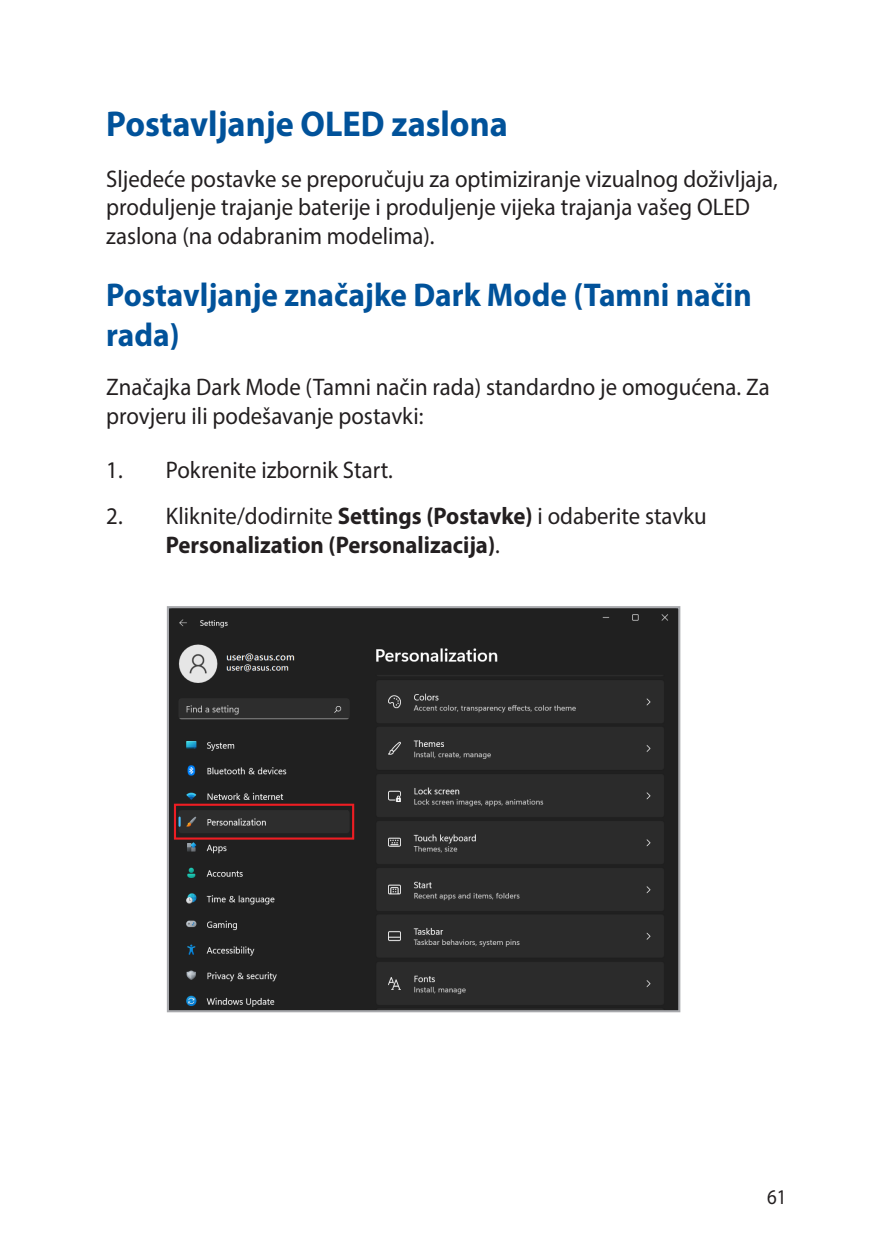
<style>
.page{position:relative;width:893px;height:1259px;background:#fff}
.page>*{position:absolute;margin:0;border:0;box-sizing:border-box;transform-origin:0 0}
.t1{font:700 36px "Myriad Pro";color:#01529a;scale:.95 1}
.t2{font:700 33px/39.6px "Myriad Pro";color:#01529a;scale:.95 1}
.t3{font:24px/28.8px "Myriad Pro";color:#231f20;scale:.95 1}
.t4{font:700 24px/28.8px "Myriad Pro";color:#231f20;scale:.95 1}
.t5{font:21px "Myriad Pro";color:#231f20;scale:.9 1}
.s1{font-weight:400}
</style>
<div class="page">
<div style="left:170px;top:609px;width:507px;height:400px;background:#262626"></div>
<div style="left:167px;top:606px;width:513px;height:406px;border:2px solid #a8a9ad"></div>
<div style="left:174px;top:803px;width:180px;height:36px;border:2px solid #ee1d23"></div>
<h1 class="t1" style="left:106px;top:101px;width:424px">Postavljanje OLED zaslona</h1>
<p class="t3" style="left:106px;top:164px;width:708px">Sljedeće postavke se preporučuju za optimiziranje vizualnog doživljaja, produljenje trajanje baterije i produljenje vijeka trajanja vašeg OLED zaslona (na odabranim modelima).</p>
<h2 class="t2" style="left:106px;top:274px;width:681px">Postavljanje značajke Dark Mode (Tamni način rada)</h2>
<p class="t3" style="left:106px;top:372px;width:700px">Značajka Dark Mode (Tamni način rada) standardno je omogućena. Za provjeru ili podešavanje postavki:</p>
<p class="t3" style="left:106px;top:455px;width:303px">1. Pokrenite izbornik Start.</p>
<p class="t4" style="left:166px;top:500px;width:571px;text-indent:-60px"><span class="s1">2. Kliknite/dodirnite</span> Settings (Postavke) <span class="s1">i odaberite stavku<br></span>Personalization (Personalizacija)<span class="s1">.</span></p>
<p class="t5" style="left:767px;top:1184px;width:23px">61</p>
</div>
